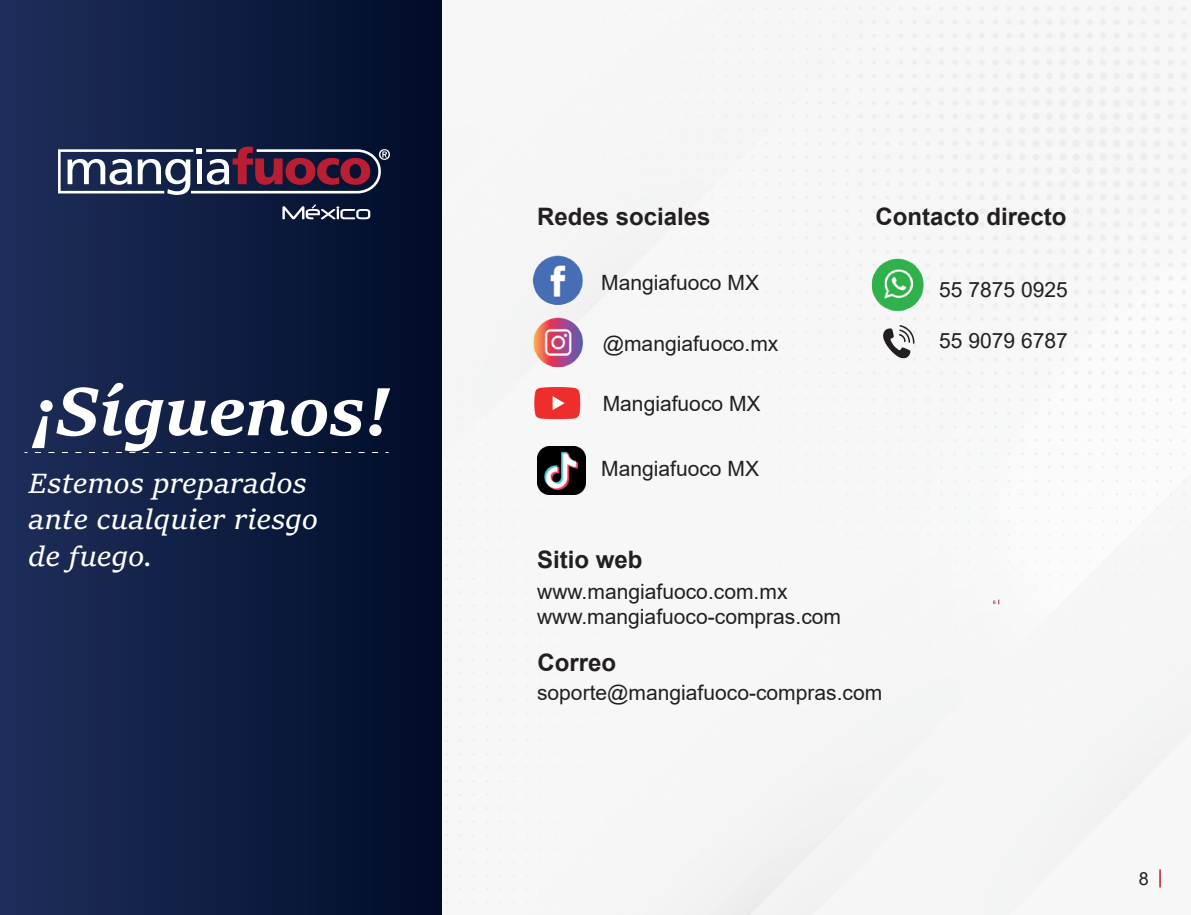
<style>
.page{position:relative;width:1191px;height:915px;background:#fff}
.page>*{position:absolute;margin:0;border:0;box-sizing:border-box;transform-origin:0 0}
.t1{font:italic 74.55px "Sitka Text";color:#fff}
.t2{font:italic 30px/36px "Sitka Text";color:#fff}
.t3{font:700 24px "Arial";color:#231f20}
.t4{font:21px/24.9px "Arial";color:#231f20}
.t5{font:18px "Arial";color:#231f20}
.t6{font:4.8px "Arial";color:#231f20}
</style>
<div class="page">
<div style="left:441px;top:0;width:750px;height:914px;background:#f6f7f6"></div>
<div style="left:0;top:0;width:441px;height:914px;background:linear-gradient(to right,#1e2e5b,#000c28)"></div>
<svg style="left:58px;top:146px;width:332px;height:49px"></svg>
<svg style="left:282px;top:204px;width:88px;height:15px"></svg>
<svg style="left:35px;top:452px;width:353px;height:1px"></svg>
<img style="left:530px;top:250px;width:55px;height:55px;border-radius:28px">
<img style="left:527px;top:313px;width:61px;height:61px;border-radius:31px">
<img style="left:867px;top:252px;width:64px;height:64px;border-radius:32px">
<img style="left:537px;top:446px;width:48px;height:48px">
<svg style="left:883px;top:325px;width:31px;height:33px"></svg>
<img style="left:534px;top:382px;width:46px;height:46px">
<svg style="left:1159px;top:869px;width:1px;height:18px"></svg>
<h1 class="t1" style="left:29px;top:356px;width:364px">¡Síguenos!</h1>
<h2 class="t2" style="left:28px;top:464px;width:291px">Estemos preparados ante cualquier riesgo de fuego.</h2>
<p class="t3" style="left:537px;top:199px;width:175px">Redes sociales</p>
<p class="t3" style="left:875px;top:199px;width:192px">Contacto directo</p>
<p class="t4" style="left:601px;top:270px;width:159px">Mangiafuoco MX</p>
<p class="t4" style="left:939px;top:277px;width:130px">55 7875 0925</p>
<p class="t4" style="left:603px;top:331px;width:177px">@mangiafuoco.mx</p>
<p class="t4" style="left:939px;top:328px;width:130px">55 9079 6787</p>
<p class="t4" style="left:603px;top:391px;width:159px">Mangiafuoco MX</p>
<p class="t4" style="left:601px;top:455px;width:159px">Mangiafuoco MX</p>
<p class="t3" style="left:537px;top:543px;width:107px">Sitio web</p>
<p class="t4" style="left:537px;top:579px;width:305px">www.mangiafuoco.com.mx www.mangiafuoco-compras.com</p>
<p class="t3" style="left:537px;top:645px;width:80px">Correo</p>
<p class="t4" style="left:537px;top:680px;width:347px">soporte@mangiafuoco-compras.com</p>
<p class="t6" style="left:993px;top:598px;width:4px">6</p>
<p class="t5" style="left:1138px;top:865px;width:12px">8</p>
</div>
